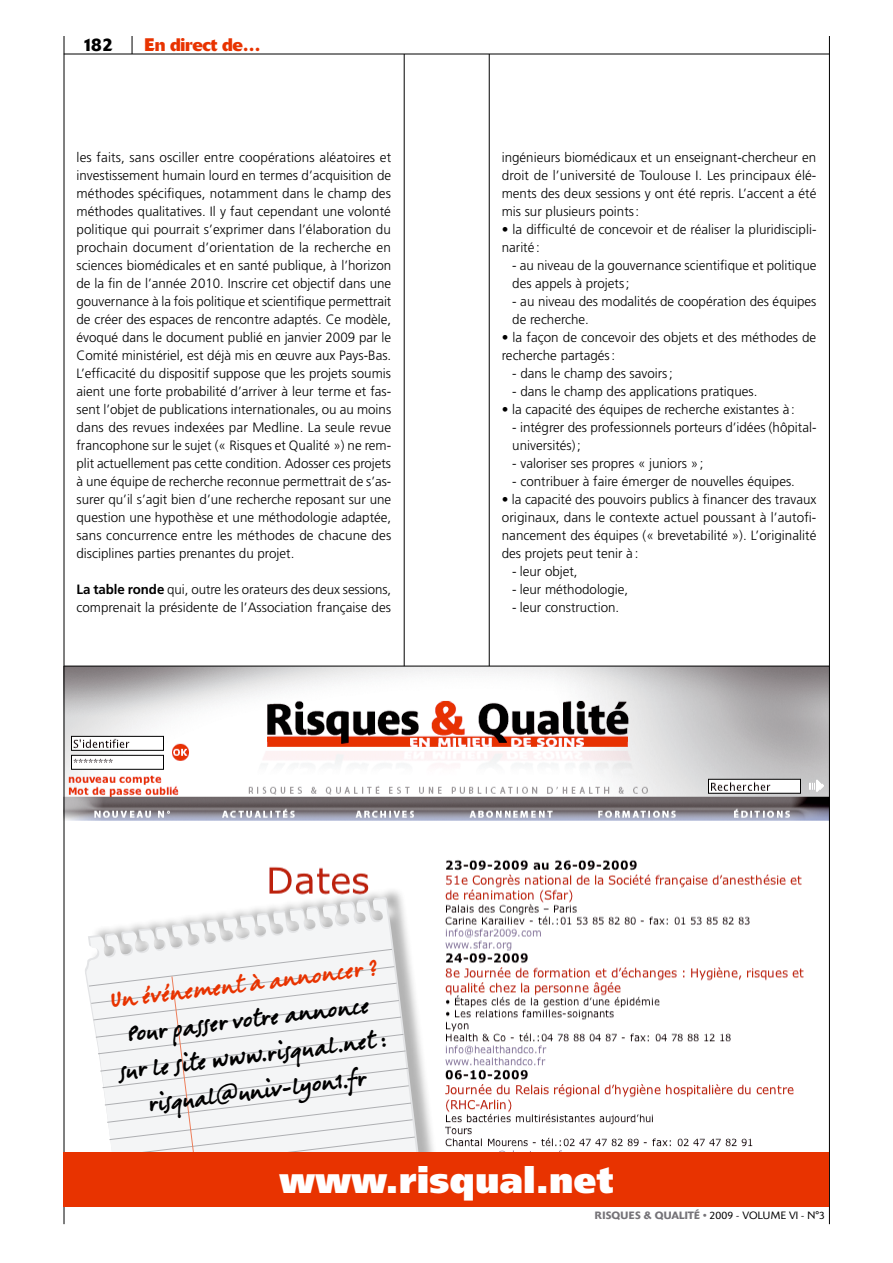
<style>
.page{position:relative;width:893px;height:1263px;background:#fff}
.page>*{position:absolute;margin:0;border:0;box-sizing:border-box;transform-origin:0 0}
.t1{font:900 36px "Frutiger LT Std";letter-spacing:.005em;color:#fff}
.t2{font:21px/36px "Berranger Hand ITC Std";color:#000;text-align:center}
.t3{font:21px "Berranger Hand ITC Std";color:#e83300}
.t4{font:700 18px "Delta";letter-spacing:-.015em;color:#e83300}
.t5{font:500 18px "Delta";color:#000}
.t6{font:300 13.5px/18px "Frutiger LT Std";color:#000}
.t7{font:300 10.5px "Delta";color:#000}
.s1{font-weight:700}
.s2{font-weight:500;color:#757378}
</style>
<div class="page">
<img style="left:65px;top:667px;width:764px;height:485px">
<div style="left:87px;top:885px;width:351px;height:320px;background:#000;opacity:.3"></div>
<svg style="left:86px;top:899px;width:335px;height:253px"></svg>
<svg style="left:88px;top:948px;width:333px;height:204px"></svg>
<hr style="left:64px;top:1206px;width:765px;height:1px;background:#000">
<svg style="left:132px;top:36px;width:1px;height:18px"></svg>
<hr style="left:64px;top:36px;width:1px;height:1188px;background:#000">
<hr style="left:829px;top:36px;width:1px;height:1188px;background:#000">
<hr style="left:64px;top:54px;width:765px;height:1px;background:#000">
<hr style="left:489px;top:54px;width:1px;height:612px;background:#000">
<hr style="left:404px;top:54px;width:1px;height:612px;background:#000">
<hr style="left:64px;top:666px;width:765px;height:1px;background:#000">
<div style="left:64px;top:1152px;width:765px;height:54px;background:#e83300"></div>
<h3 class="t5" style="left:82px;top:34px;width:33px">182</h3>
<h3 class="t4" style="left:145px;top:34px;width:118px">En direct de…</h3>
<p class="t6" style="left:77px;top:149px;width:316px;text-align:justify">les faits, sans osciller entre coopérations aléatoires et investissement humain lourd en termes d’acquisition de méthodes spécifiques, notamment dans le champ des méthodes qualitatives. Il y faut cependant une volonté politique qui pourrait s’exprimer dans l’élaboration du prochain document d’orientation de la recherche en sciences biomédicales et en santé publique, à l’horizon de la fin de l’année 2010. Inscrire cet objectif dans une gouvernance à la fois politique et scientifique permettrait de créer des espaces de rencontre adaptés. Ce modèle, évoqué dans le document publié en janvier 2009 par le Comité ministériel, est déjà mis en œuvre aux Pays-Bas.<br>L’efficacité du dispositif suppose que les projets soumis aient une forte probabilité d’arriver à leur terme et fas&shy;sent l’objet de publications internationales, ou au moins dans des revues indexées par Medline. La seule revue francophone sur le sujet (« Risques et Qualité ») ne rem&shy;plit actuellement pas cette condition. Adosser ces projets à une équipe de recherche reconnue permettrait de s’as&shy;surer qu’il s’agit bien d’une recherche reposant sur une question une hypothèse et une méthodologie adaptée, sans concurrence entre les méthodes de chacune des disciplines parties prenantes du projet.</p>
<p class="t6" style="left:77px;top:581px;width:316px"><span class="s1">La table ronde</span> qui, outre les orateurs des deux sessions, comprenait la présidente de l’Association française des</p>
<p class="t6" style="left:502px;top:149px;width:316px;text-align:justify">ingénieurs biomédicaux et un enseignant-chercheur en droit de l’université de Toulouse I. Les principaux élé&shy;ments des deux sessions y ont été repris. L’accent a été mis sur plusieurs points:</p>
<p class="t6" style="left:502px;top:221px;width:316px">• la difficulté de concevoir et de réaliser la pluridiscipli&shy;narité :</p>
<p class="t6" style="left:512px;top:257px;width:306px">- au niveau de la gouvernance scientifique et politique des appels à projets;</p>
<p class="t6" style="left:512px;top:293px;width:306px">- au niveau des modalités de coopération des équipes de recherche.</p>
<p class="t6" style="left:502px;top:329px;width:316px">• la façon de concevoir des objets et des méthodes de recherche partagés:</p>
<p class="t6" style="left:512px;top:365px;width:162px">- dans le champ des savoirs;</p>
<p class="t6" style="left:512px;top:383px;width:247px">- dans le champ des applications pratiques.</p>
<p class="t6" style="left:502px;top:401px;width:295px">• la capacité des équipes de recherche existantes à:</p>
<p class="t6" style="left:512px;top:419px;width:306px">- intégrer des professionnels porteurs d’idées (hôpital&shy;universités);</p>
<p class="t6" style="left:512px;top:455px;width:193px">- valoriser ses propres « juniors »;</p>
<p class="t6" style="left:512px;top:473px;width:284px">- contribuer à faire émerger de nouvelles équipes.</p>
<p class="t6" style="left:502px;top:491px;width:316px;text-align:justify">• la capacité des pouvoirs publics à financer des travaux originaux, dans le contexte actuel poussant à l’autofi&shy;nancement des équipes (« brevetabilité »). L’originalité des projets peut tenir à:</p>
<p class="t6" style="left:512px;top:563px;width:67px">- leur objet,</p>
<p class="t6" style="left:512px;top:581px;width:117px">- leur méthodologie,</p>
<p class="t6" style="left:512px;top:599px;width:109px">- leur construction.</p>
<h2 class="t3" style="left:109px;top:986px;width:271px;rotate:-7deg">Un événement à annoncer ?</h2>
<h2 class="t2" style="left:113px;top:1019px;width:271px;rotate:-7deg">Pour passer votre annonce sur le site www.risqual.net : risqual@univ-lyon1.fr</h2>
<h1 class="t1" style="left:280px;top:1158px;width:335px">www.risqual.net</h1>
<p class="t7" style="left:595px;top:1209px;width:231px"><span class="s2">RISQUES &amp; QUALITÉ •</span> 2009 - VOLUME VI - N°3</p>
</div>
